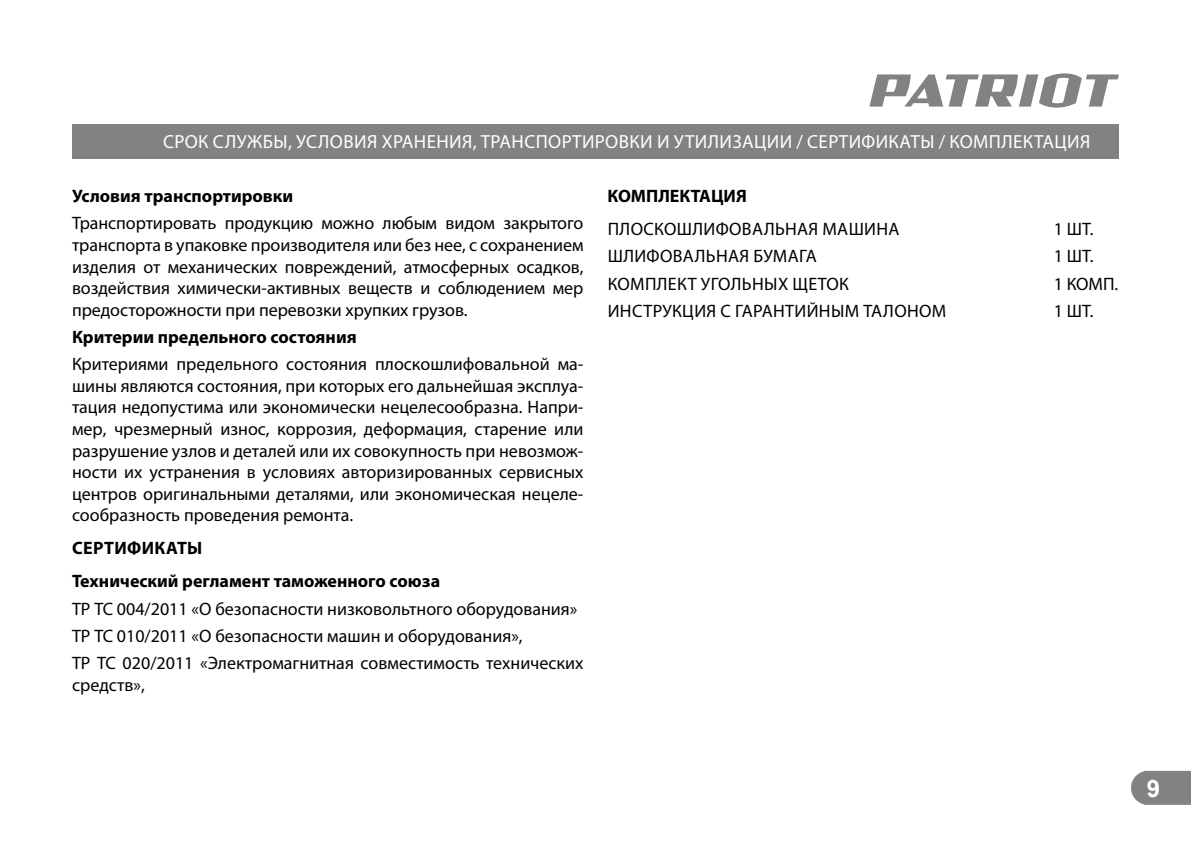
<style>
.page{position:relative;width:1191px;height:842px;background:#fff}
.page>*{position:absolute;margin:0;border:0;box-sizing:border-box;transform-origin:0 0}
.t1{font:700 24px "Arial";color:#fff}
.t2{font:19px "Myriad Pro";letter-spacing:.02em;color:#fff}
.t3{font:18px/21.6px "Myriad Pro";color:#000;text-align:justify}
.t4{font:700 18px/33px "Myriad Pro";color:#000}
.t5{font:18px/27.2px "Myriad Pro";letter-spacing:.02em;color:#000}
</style>
<div class="page">
<svg style="left:1131px;top:771px;width:60px;height:34px;background:#888a8b"></svg>
<svg style="left:869px;top:73px;width:250px;height:35px"></svg>
<div style="left:72px;top:124px;width:1047px;height:34px;background:#808284"></div>
<p class="t2" style="left:163px;top:133px;width:929px">СРОК СЛУЖБЫ, УСЛОВИЯ ХРАНЕНИЯ, ТРАНСПОРТИРОВКИ И УТИЛИЗАЦИИ / СЕРТИФИКАТЫ / КОМПЛЕКТАЦИЯ</p>
<p class="t4" style="left:72px;top:180px;width:223px">Условия транспортировки</p>
<p class="t3" style="left:72px;top:213px;width:513px">Транспортировать продукцию можно любым видом закрытого транспорта в упаковке производителя или без нее, с сохранением изделия от механических повреждений, атмосферных осадков, воздействия химически-активных веществ и соблюдением мер предосторожности при перевозки хрупких грузов.</p>
<p class="t4" style="left:72px;top:321px;width:286px">Критерии предельного состояния</p>
<p class="t3" style="left:72px;top:354px;width:513px">Критериями предельного состояния плоскошлифовальной ма&shy;шины являются состояния, при которых его дальнейшая эксплуа&shy;тация недопустима или экономически нецелесообразна. Напри&shy;мер, чрезмерный износ, коррозия, деформация, старение или разрушение узлов и деталей или их совокупность при невозмож&shy;ности их устранения в условиях авторизированных сервисных центров оригинальными деталями, или экономическая нецеле&shy;сообразность проведения ремонта.</p>
<p class="t4" style="left:72px;top:532px;width:370px">СЕРТИФИКАТЫ<br>Технический регламент таможенного союза</p>
<p class="t3" style="left:72px;top:596px;width:513px;line-height:27.2px;text-align:left">ТР ТС 004/2011 «О безопасности низковольтного оборудования»<br>ТР ТС 010/2011 «О безопасности машин и оборудования»,<br>ТР ТС 020/2011 «Электромагнитная совместимость технических</p>
<p class="t3" style="left:72px;top:675px;width:74px">средств»,</p>
<p class="t4" style="left:607px;top:180px;width:141px">КОМПЛЕКТАЦИЯ</p>
<p class="t5" style="left:607px;top:216px;width:340px">ПЛОСКОШЛИФОВАЛЬНАЯ МАШИНА<br>ШЛИФОВАЛЬНАЯ БУМАГА<br>КОМПЛЕКТ УГОЛЬНЫХ ЩЕТОК<br>ИНСТРУКЦИЯ С ГАРАНТИЙНЫМ ТАЛОНОМ</p>
<p class="t3" style="left:1053px;top:216px;width:66px;line-height:27.2px;text-align:left">1 ШТ.<br>1 ШТ.<br>1 КОМП.<br>1 ШТ.</p>
<h1 class="t1" style="left:1146px;top:774px;width:15px">9</h1>
</div>
